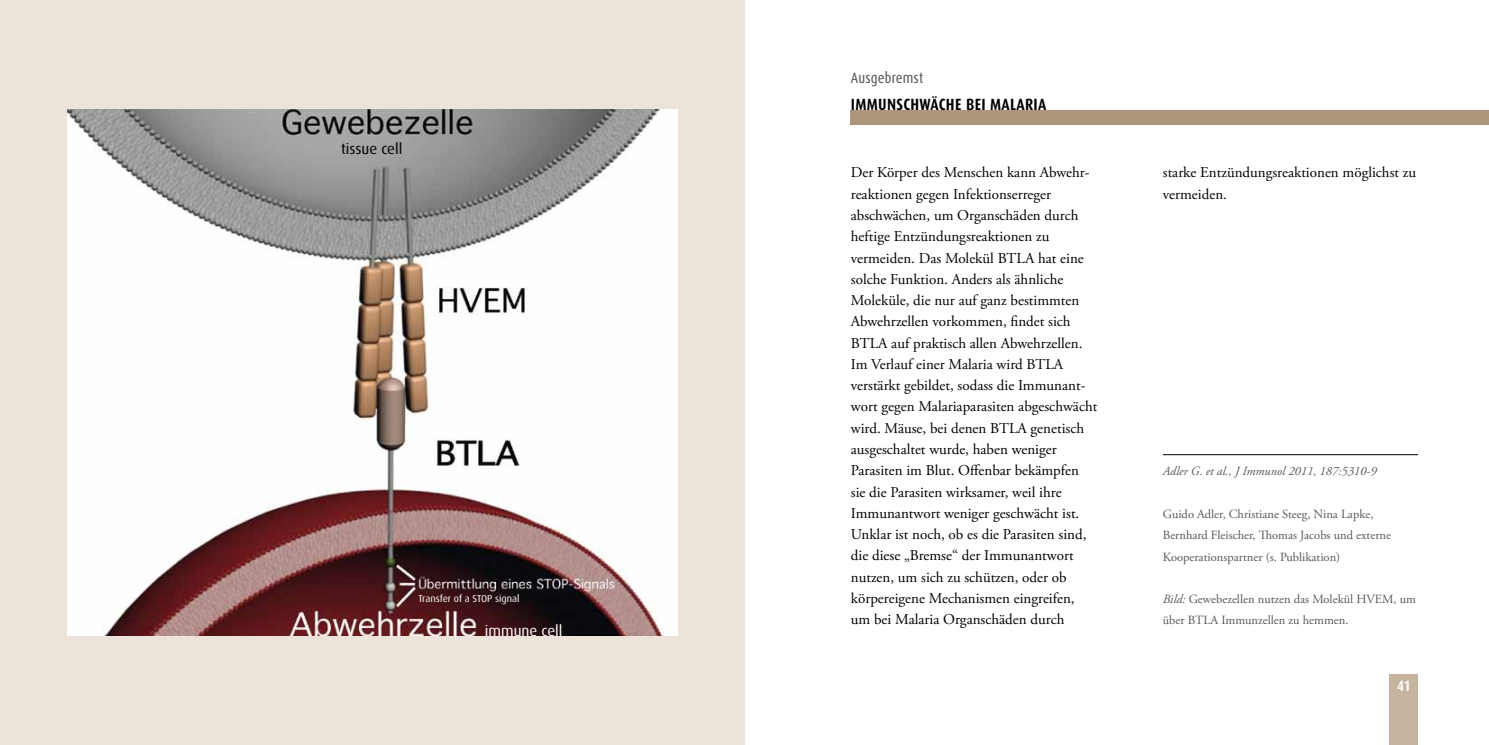
<style>
.page{position:relative;width:1489px;height:745px;background:#fff}
.page>*{position:absolute;margin:0;border:0;box-sizing:border-box;transform-origin:0 0}
.t1{font:700 16.25px "Dax Condensed";letter-spacing:.045em;color:#000}
.t2{font:15px/21.2px "Adobe Garamond Pro";color:#000}
.t3{font:15px "Dax Condensed";letter-spacing:.01em;color:#58585a}
.t4{font:15px "Dax";color:#000}
.t5{font:15px "Dax";color:#fff}
.t6{font:700 15px "Dax Condensed";color:#fff}
.t7{font:12.5px/21.2px "Adobe Garamond Pro";color:#58585a}
.t8{font:italic 12.5px "Adobe Garamond Pro";color:#58585a}
.t9{font:10px "Dax";color:#fff}
.s1{font-style:italic}
</style>
<div class="page">
<div style="left:0;top:0;width:744px;height:744px;background:#ece4db"></div>
<img style="left:67px;top:109px;width:610px;height:526px">
<hr style="left:1162px;top:454px;width:255px;height:1px;background:#000">
<div style="left:1389px;top:673px;width:28px;height:71px;background:#c7b49f"></div>
<div style="left:850px;top:110px;width:638px;height:14px;background:#ae967c"></div>
<p class="t4" style="left:341px;top:140px;width:63px">tissue cell</p>
<p class="t9" style="left:418px;top:592px;width:103px">Transfer of a STOP signal</p>
<p class="t5" style="left:485px;top:621px;width:79px">immune cell</p>
<p class="t3" style="left:850px;top:69px;width:74px">Ausgebremst</p>
<p class="t1" style="left:850px;top:95px;width:196px">IMMUNSCHWÄCHE BEI MALARIA</p>
<p class="t2" style="left:850px;top:162px;width:248px">Der Körper des Menschen kann Abwehr&shy;reaktionen gegen Infektionserreger abschwächen, um Organschäden durch heftige Entzündungsreaktionen zu vermeiden. Das Molekül BTLA hat eine solche Funktion. Anders als ähnliche Moleküle, die nur auf ganz bestimmten Abwehrzellen vorkommen, findet sich BTLA auf praktisch allen Abwehrzellen.<br>Im Verlauf einer Malaria wird BTLA verstärkt gebildet, sodass die Immunant&shy;wort gegen Malariaparasiten abgeschwächt wird. Mäuse, bei denen BTLA genetisch ausgeschaltet wurde, haben weniger Parasiten im Blut. Offenbar bekämpfen sie die Parasiten wirksamer, weil ihre Immunantwort weniger geschwächt ist.<br>Unklar ist noch, ob es die Parasiten sind, die diese „Bremse“ der Immunantwort nutzen, um sich zu schützen, oder ob körpereigene Mechanismen eingreifen, um bei Malaria Organschäden durch</p>
<p class="t2" style="left:1162px;top:162px;width:255px">starke Entzündungsreaktionen möglichst zu vermeiden.</p>
<p class="t8" style="left:1162px;top:463px;width:215px">Adler G. et al., J Immunol 2011, 187:5310-9</p>
<p class="t7" style="left:1162px;top:503px;width:230px">Guido Adler, Christiane Steeg, Nina Lapke,<br>Bernhard Fleischer, Thomas Jacobs und externe<br>Kooperationspartner (s. Publikation)</p>
<p class="t7" style="left:1162px;top:588px;width:255px"><span class="s1">Bild:</span> Gewebezellen nutzen das Molekül HVEM, um über BTLA Immunzellen zu hemmen.</p>
<p class="t6" style="left:1396px;top:677px;width:15px">41</p>
</div>
